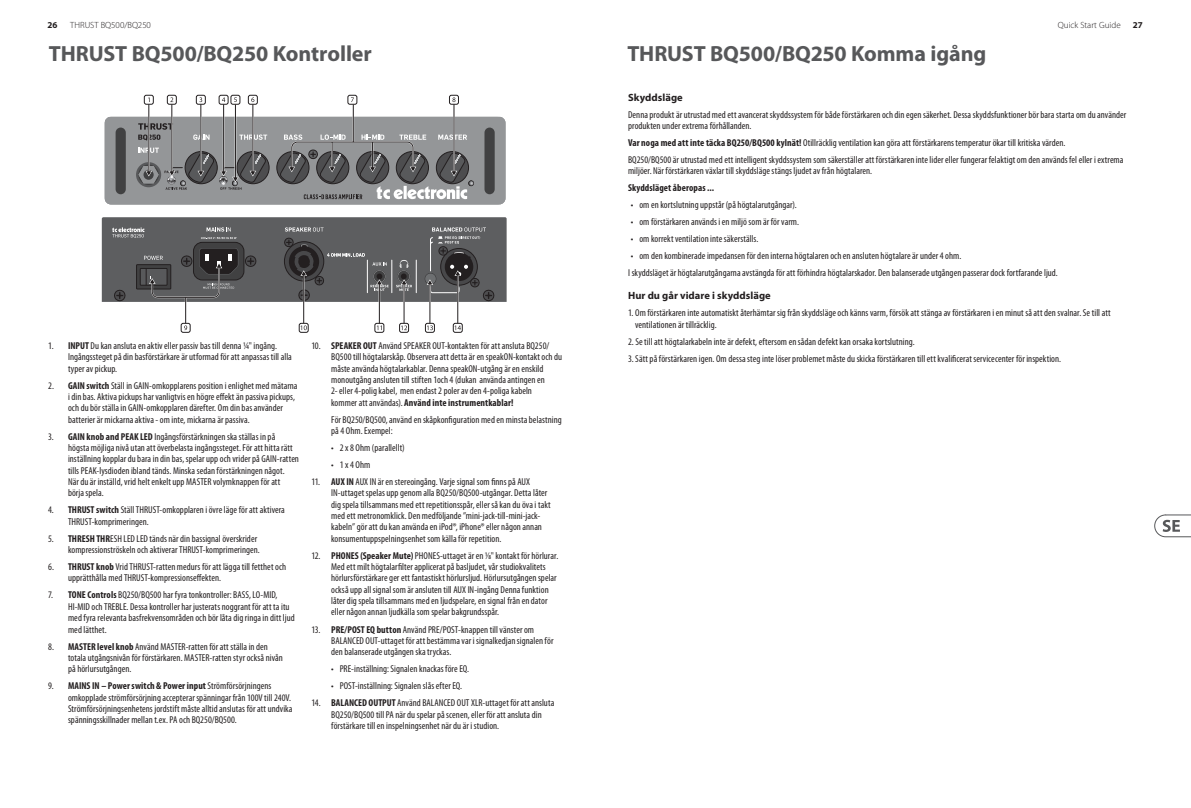
<style>
.page{position:relative;width:1191px;height:808px;background:#fff}
.page>*{position:absolute;margin:0;border:0;box-sizing:border-box;transform-origin:0 0}
.Page_Title{font:700 22px "Myriad Pro";letter-spacing:-.005em;color:#57585a}
.Header_1__10_5pts{font:700 10.5px "Myriad Pro";letter-spacing:.005em;color:#231f20}
.Getting_Started_-_Te{font:condensed 10px/11.3px "Myriad Pro";letter-spacing:.005em;color:#231f20}
.Numbered_-_10pts_2D{font:condensed 10px/11.3px "Myriad Pro";letter-spacing:.005em;color:#231f20}
.Getting_Started_-_Te-2{font:700 condensed 10px "Myriad Pro";letter-spacing:.005em;color:#231f20}
.t1{font:300 9px "Myriad Pro";color:#231f20}
.t2{font:700 9px "Myriad Pro";color:#231f20}
.s1{font-weight:700}
</style>
<div class="page">
<svg style="left:1154px;top:514px;width:37px;height:23px"></svg>
<hr style="left:148px;top:104px;width:1px;height:68px;background:#231f20">
<hr style="left:171px;top:104px;width:1px;height:68px;background:#231f20">
<hr style="left:223px;top:104px;width:1px;height:68px;background:#231f20">
<hr style="left:200px;top:104px;width:1px;height:68px;background:#231f20">
<hr style="left:252px;top:104px;width:1px;height:68px;background:#231f20">
<hr style="left:454px;top:104px;width:1px;height:68px;background:#231f20">
<hr style="left:353px;top:104px;width:1px;height:38px;background:#231f20">
<svg style="left:105px;top:117px;width:400px;height:87px;background:#858788"></svg>
<hr style="left:235px;top:105px;width:1px;height:73px;background:#231f20">
<div style="left:144px;top:95px;width:10px;height:9px;border:1px solid #231f20;border-radius:2px"></div>
<div style="left:167px;top:95px;width:10px;height:9px;border:1px solid #231f20;border-radius:2px"></div>
<div style="left:196px;top:95px;width:10px;height:9px;border:1px solid #231f20;border-radius:2px"></div>
<div style="left:219px;top:95px;width:9px;height:9px;border:1px solid #231f20;border-radius:2px"></div>
<div style="left:231px;top:95px;width:9px;height:9px;border:1px solid #231f20;border-radius:2px"></div>
<svg style="left:251px;top:97px;width:3px;height:5px"></svg>
<div style="left:248px;top:95px;width:10px;height:9px;border:1px solid #231f20;border-radius:2px"></div>
<div style="left:348px;top:95px;width:9px;height:9px;border:1px solid #231f20;border-radius:2px"></div>
<svg style="left:452px;top:97px;width:3px;height:5px"></svg>
<div style="left:449px;top:95px;width:10px;height:9px;border:1px solid #231f20;border-radius:2px"></div>
<div style="left:181px;top:323px;width:9px;height:10px;border:1px solid #231f20;border-radius:2px"></div>
<div style="left:299px;top:323px;width:9px;height:10px;border:1px solid #231f20;border-radius:2px"></div>
<div style="left:374px;top:323px;width:10px;height:10px;border:1px solid #231f20;border-radius:2px"></div>
<div style="left:399px;top:323px;width:10px;height:10px;border:1px solid #231f20;border-radius:2px"></div>
<div style="left:425px;top:323px;width:10px;height:10px;border:1px solid #231f20;border-radius:2px"></div>
<svg style="left:102px;top:217px;width:404px;height:113px"></svg>
<div style="left:453px;top:323px;width:9px;height:10px;border:1px solid #231f20;border-radius:2px"></div>
<p class="t2" style="left:48px;top:19px;width:11px">26</p>
<p class="t1" style="left:70px;top:20px;width:82px">THRUST BQ500/BQ250</p>
<p class="t1" style="left:1057px;top:20px;width:64px">Quick Start Guide</p>
<p class="t2" style="left:1132px;top:19px;width:11px">27</p>
<p class="Page_Title" style="left:49px;top:39px;width:324px">THRUST BQ500/BQ250 Kontroller</p>
<p class="Page_Title" style="left:627px;top:39px;width:360px">THRUST BQ500/BQ250 Komma igång</p>
<p class="Getting_Started_-_Te" style="left:68px;top:340px;width:225px;text-indent:-20px">1. <span class="s1">INPUT</span> Du kan ansluta en aktiv eller passiv bas till denna ¼" ingång.<br>Ingångssteget på din basförstärkare är utformad för att anpassas till alla typer av pickup.</p>
<p class="Getting_Started_-_Te" style="left:68px;top:380px;width:231px;text-indent:-20px">2. <span class="s1">GAIN switch</span> Ställ in GAIN-omkopplarens position i enlighet med mätarna i din bas. Aktiva pickups har vanligtvis en högre effekt än passiva pickups, och du bör ställa in GAIN-omkopplaren därefter. Om din bas använder batterier är mickarna aktiva - om inte, mickarna är passiva.</p>
<p class="Getting_Started_-_Te" style="left:68px;top:431px;width:232px;text-indent:-20px">3. <span class="s1">GAIN knob and PEAK LED</span> Ingångsförstärkningen ska ställas in på högsta möjliga nivå utan att överbelasta ingångssteget. För att hitta rätt inställning kopplar du bara in din bas, spelar upp och vrider på GAIN-ratten tills PEAK-lysdioden ibland tänds. Minska sedan förstärkningen något.<br>När du är inställd, vrid helt enkelt upp MASTER volymknappen för att<br>börja spela.</p>
<p class="Getting_Started_-_Te" style="left:68px;top:504px;width:218px;text-indent:-20px">4. <span class="s1">THRUST switch</span> Ställ THRUST-omkopplaren i övre läge för att aktivera<br>THRUST-komprimeringen.</p>
<p class="Getting_Started_-_Te" style="left:48px;top:533px;width:213px;text-align:right">5. <span class="s1">THRESH THR</span>ESH LED LED tänds när din bassignal överskrider kompressionströskeln och aktiverar THRUST-komprimeringen.</p>
<p class="Getting_Started_-_Te" style="left:68px;top:561px;width:220px;text-indent:-20px">6. <span class="s1">THRUST knob</span> Vrid THRUST-ratten medurs för att lägga till fetthet och upprätthålla med THRUST-kompressionseffekten.</p>
<p class="Getting_Started_-_Te" style="left:68px;top:589px;width:228px;text-indent:-20px">7. <span class="s1">TONE Controls</span> BQ250/BQ500 har fyra tonkontroller: BASS, LO-MID, HI-MID och TREBLE. Dessa kontroller har justerats noggrant för att ta itu med fyra relevanta basfrekvensområden och bör låta dig ringa in ditt ljud med lätthet.</p>
<p class="Getting_Started_-_Te" style="left:68px;top:640px;width:216px;text-indent:-20px">8. <span class="s1">MASTER level knob</span> Använd MASTER-ratten för att ställa in den totala utgångsnivån för förstärkaren. MASTER-ratten styr också nivån på hörlursutgången.</p>
<p class="Getting_Started_-_Te" style="left:68px;top:680px;width:226px;text-indent:-20px">9. <span class="s1">MAINS IN – Power switch &amp; Power input</span> Strömförsörjningens omkopplade strömförsörjning accepterar spänningar från 100V till 240V.<br>Strömförsörjningsenhetens jordstift måste alltid anslutas för att undvika spänningsskillnader mellan t.ex. PA och BQ250/BQ500.</p>
<p class="Getting_Started_-_Te" style="left:331px;top:340px;width:232px;text-indent:-20px">10. <span class="s1">SPEAKER OUT</span> Använd SPEAKER OUT-kontakten för att ansluta BQ250/ BQ500 till högtalarskåp. Observera att detta är en speakON-kontakt och du måste använda högtalarkablar. Denna speakON-utgång är en enskild monoutgång ansluten till stiften 1och 4 (dukan använda antingen en<br>2- eller 4-polig kabel, men endast 2 poler av den 4-poliga kabeln<br>kommer att användas). <span class="s1">Använd inte instrumentkablar!</span></p>
<p class="Numbered_-_10pts_2D" style="left:331px;top:414px;width:232px">För BQ250/BQ500, använd en skåpkonfiguration med en minsta belastning på 4 Ohm. Exempel:</p>
<p class="Getting_Started_-_Te" style="left:331px;top:442px;width:75px">• 2 x 8 Ohm (parallellt)</p>
<p class="Getting_Started_-_Te" style="left:331px;top:459px;width:41px">• 1 x 4 Ohm</p>
<p class="Getting_Started_-_Te" style="left:331px;top:476px;width:221px;text-indent:-20px">11. <span class="s1">AUX IN</span> AUX IN är en stereoingång. Varje signal som finns på AUX IN-uttaget spelas upp genom alla BQ250/BQ500-utgångar. Detta låter dig spela tillsammans med ett repetitionsspår, eller så kan du öva i takt med ett metronomklick. Den medföljande ”mini-jack-till-mini-jack&shy;kabeln” gör att du kan använda en iPod®, iPhone® eller någon annan konsumentuppspelningsenhet som källa för repetition.</p>
<p class="Getting_Started_-_Te" style="left:331px;top:550px;width:229px;text-indent:-20px">12. <span class="s1">PHONES (Speaker Mute)</span> PHONES-uttaget är en 1⁄8" kontakt för hörlurar.<br>Med ett milt högtalarfilter applicerat på basljudet, vår studiokvalitets hörlursförstärkare ger ett fantastiskt hörlursljud. Hörlursutgången spelar också upp all signal som är ansluten till AUX IN-ingång Denna funktion låter dig spela tillsammans med en ljudspelare, en signal från en dator eller någon annan ljudkälla som spelar bakgrundsspår.</p>
<p class="Getting_Started_-_Te" style="left:331px;top:623px;width:224px;text-indent:-20px">13. <span class="s1">PRE/POST EQ button</span> Använd PRE/POST-knappen till vänster om<br>BALANCED OUT-uttaget för att bestämma var i signalkedjan signalen för den balanserade utgången ska tryckas.</p>
<p class="Getting_Started_-_Te" style="left:331px;top:663px;width:139px">• PRE-inställning: Signalen knackas före EQ.</p>
<p class="Getting_Started_-_Te" style="left:331px;top:680px;width:133px">• POST-inställning: Signalen slås efter EQ.</p>
<p class="Getting_Started_-_Te" style="left:331px;top:697px;width:225px;text-indent:-20px">14. <span class="s1">BALANCED OUTPUT</span> Använd BALANCED OUT XLR-uttaget för att ansluta<br>BQ250/BQ500 till PA när du spelar på scenen, eller för att ansluta din förstärkare till en inspelningsenhet när du är i studion.</p>
<p class="Header_1__10_5pts" style="left:628px;top:90px;width:56px">Skyddsläge</p>
<p class="Getting_Started_-_Te" style="left:628px;top:109px;width:500px">Denna produkt är utrustad med ett avancerat skyddssystem för både förstärkaren och din egen säkerhet. Dessa skyddsfunktioner bör bara starta om du använder produkten under extrema förhållanden.</p>
<p class="Getting_Started_-_Te" style="left:628px;top:137px;width:439px"><span class="s1">Var noga med att inte täcka BQ250/BQ500 kylnät!</span> Otillräcklig ventilation kan göra att förstärkarens temperatur ökar till kritiska värden.</p>
<p class="Getting_Started_-_Te" style="left:628px;top:154px;width:497px">BQ250/BQ500 är utrustad med ett intelligent skyddssystem som säkerställer att förstärkaren inte lider eller fungerar felaktigt om den används fel eller i extrema miljöer. När förstärkaren växlar till skyddsläge stängs ljudet av från högtalaren.</p>
<p class="Getting_Started_-_Te-2" style="left:628px;top:182px;width:88px">Skyddsläget åberopas ...</p>
<p class="Getting_Started_-_Te" style="left:631px;top:199px;width:167px">• om en kortslutning uppstår (på högtalarutgångar).</p>
<p class="Getting_Started_-_Te" style="left:631px;top:216px;width:170px">• om förstärkaren används i en miljö som är för varm.</p>
<p class="Getting_Started_-_Te" style="left:631px;top:233px;width:129px">• om korrekt ventilation inte säkerställs.</p>
<p class="Getting_Started_-_Te" style="left:631px;top:250px;width:332px">• om den kombinerade impedansen för den interna högtalaren och en ansluten högtalare är under 4 ohm.</p>
<p class="Getting_Started_-_Te" style="left:628px;top:267px;width:431px">I skyddsläget är högtalarutgångarna avstängda för att förhindra högtalarskador. Den balanserade utgången passerar dock fortfarande ljud.</p>
<p class="Header_1__10_5pts" style="left:628px;top:289px;width:144px">Hur du går vidare i skyddsläge</p>
<p class="Getting_Started_-_Te" style="left:635px;top:307px;width:477px;text-indent:-7px">1. Om förstärkaren inte automatiskt återhämtar sig från skyddsläge och känns varm, försök att stänga av förstärkaren i en minut så att den svalnar. Se till att ventilationen är tillräcklig.</p>
<p class="Getting_Started_-_Te" style="left:628px;top:335px;width:288px">2. Se till att högtalarkabeln inte är defekt, eftersom en sådan defekt kan orsaka kortslutning.</p>
<p class="Getting_Started_-_Te" style="left:628px;top:352px;width:434px">3. Sätt på förstärkaren igen. Om dessa steg inte löser problemet måste du skicka förstärkaren till ett kvalificerat servicecenter för inspektion.</p>
</div>
